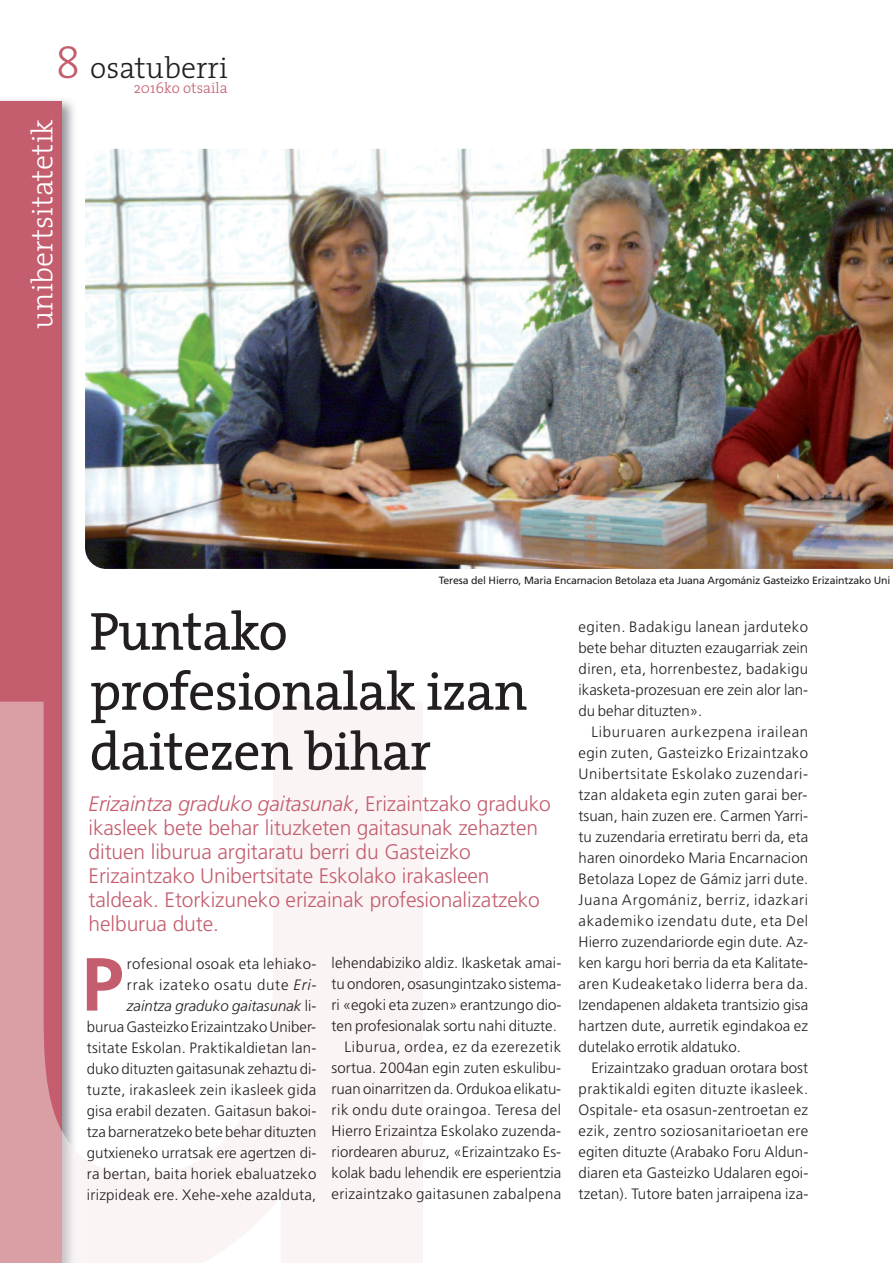
<style>
.page{position:relative;width:893px;height:1263px;background:#fff}
.page>*{position:absolute;margin:0;border:0;box-sizing:border-box;transform-origin:0 0}
.t1{font:700 75.15px "Frutiger";color:#c45e6f}
.t2{font:54px/60px "The Serif";letter-spacing:-.015em;color:#231f20}
.t3{font:300 30px "The Serif";color:#fff}
.t4{font:300 30px "The Serif";color:#231f20}
.t5{font:300 21px/24px "Frutiger";letter-spacing:-.005em;color:#c45e6f}
.t6{font:300 15px/21px "Frutiger";letter-spacing:.005em;color:#231f20;text-align:justify}
.t7{font:300 15px "The Serif";color:#c45e6f}
.t8{font:10.5px "Frutiger";letter-spacing:-.015em;color:#231f20}
.s1{font-size:45px;color:#c45e6f}
.s2{font-style:italic}
</style>
<div class="page">
<img style="left:0;top:100px;width:74px;height:602px">
<div style="left:0;top:101px;width:62px;height:1162px;background:#c45e6f"></div>
<img style="left:85px;top:149px;width:808px;height:420px">
<svg style="left:62px;top:702px;width:360px;height:561px;fill:#faf4f4"></svg>
<img style="left:62px;top:1131px;width:19px;height:132px">
<svg style="left:0;top:702px;width:62px;height:561px"></svg>
<h3 class="t4" style="left:56px;top:58px;width:173px"><span class="s1">8</span> osatuberri</h3>
<p class="t7" style="left:134px;top:83px;width:96px">2016ko otsaila</p>
<h3 class="t3" style="left:32px;top:329px;width:211px;rotate:-90deg">unibertsitatetik</h3>
<p class="t8" style="left:439px;top:576px;width:453px">Teresa del Hierro, Maria Encarnacion Betolaza eta Juana Argomániz Gasteizko Erizaintzako Uni</p>
<h2 class="t2" style="left:90px;top:608px;width:439px">Puntako profesionalak izan daitezen bihar</h2>
<p class="t6" style="left:579px;top:617px;width:231px">egiten. Badakigu lanean jarduteko bete behar dituzten ezaugarriak zein diren, eta, horrenbestez, badakigu ikasketa-prozesuan ere zein alor lan&shy;du behar dituzten».</p>
<p class="t6" style="left:579px;top:722px;width:231px;text-indent:13px">Liburuaren aurkezpena irailean egin zuten, Gasteizko Erizaintzako Unibertsitate Eskolako zuzendari&shy;tzan aldaketa egin zuten garai ber&shy;tsuan, hain zuzen ere. Carmen Yarri&shy;tu zuzendaria erretiratu berri da, eta haren oinordeko Maria Encarnacion Betolaza Lopez de Gámiz jarri dute.<br>Juana Argomániz, berriz, idazkari akademiko izendatu dute, eta Del Hierro zuzendariorde egin dute. Az&shy;ken kargu hori berria da eta Kalitate&shy;aren Kudeaketako liderra bera da.<br>Izendapenen aldaketa trantsizio gisa hartzen dute, aurretik egindakoa ez dutelako errotik aldatuko.</p>
<p class="t6" style="left:579px;top:1058px;width:231px;text-indent:13px">Erizaintzako graduan orotara bost praktikaldi egiten dituzte ikasleek.<br>Ospitale- eta osasun-zentroetan ez ezik, zentro soziosanitarioetan ere egiten dituzte (Arabako Foru Aldun&shy;diaren eta Gasteizko Udalaren egoi&shy;tzetan). Tutore baten jarraipena iza-</p>
<p class="t5" style="left:89px;top:793px;width:464px"><span class="s2">Erizaintza graduko gaitasunak</span>, Erizaintzako graduko ikasleek bete behar lituzketen gaitasunak zehazten dituen liburua argitaratu berri du Gasteizko Erizaintzako Unibertsitate Eskolako irakasleen taldeak. Etorkizuneko erizainak profesionalizatzeko helburua dute.</p>
<p class="t6" style="left:87px;top:954px;width:231px;text-align:right">rofesional osoak eta lehiako-<br>rrak izateko osatu dute <span class="s2">Eri&shy;zaintza graduko gaitasunak</span> li&shy;buruaGasteizkoErizaintzakoUniber&shy;tsitate Eskolan. Praktikaldietan lan&shy;duko dituzten gaitasunak zehaztu di&shy;tuzte, irakasleek zein ikasleek gida gisa erabil dezaten. Gaitasun bakoi&shy;tza barneratzeko bete behar dituzten gutxieneko urratsak ere agertzen di&shy;ra bertan, baita horiek ebaluatzeko irizpideak ere. Xehe-xehe azalduta,</p>
<p class="t6" style="left:332px;top:954px;width:231px;text-align:right">lehendabiziko aldiz. Ikasketak amai&shy;tu ondoren, osasungintzako sistema&shy;ri «egoki eta zuzen» erantzungo dio&shy;ten profesionalak sortu nahi dituzte.<br>Liburua, ordea, ez da ezerezetik sortua. 2004an egin zuten eskulibu&shy;ruan oinarritzen da. Ordukoa elikatu&shy;rik ondu dute oraingoa. Teresa del Hierro Erizaintza Eskolako zuzenda&shy;riordearen aburuz, «Erizaintzako Es&shy;kolak badu lehendik ere esperientzia erizaintzako gaitasunen zabalpena</p>
<h1 class="t1" style="left:82px;top:954px;width:43px">P</h1>
</div>
